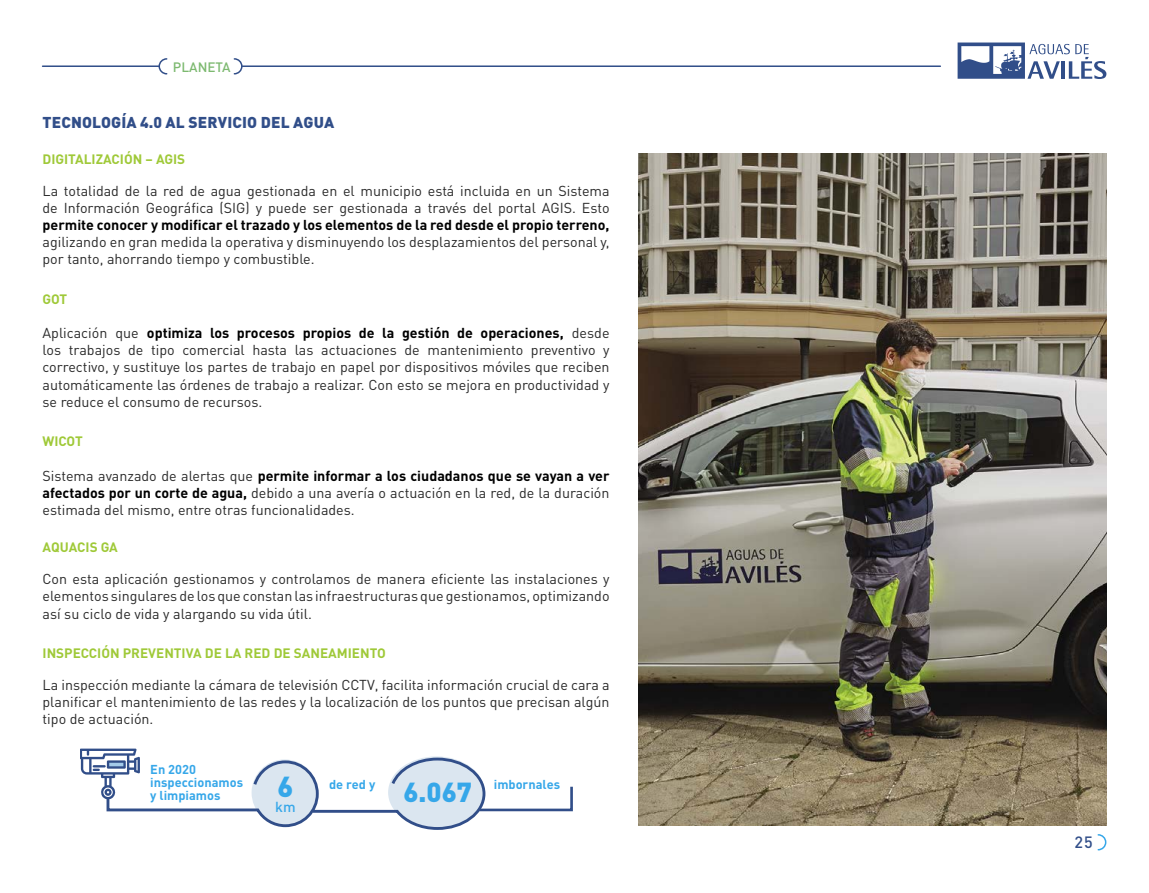
<style>
.page{position:relative;width:1149px;height:893px;background:#fff}
.page>*{position:absolute;margin:0;border:0;box-sizing:border-box;transform-origin:0 0}
.t1{font:900 28.65px "DIN Pro";color:#36a7e9}
.t2{font:900 27.15px "DIN Pro";color:#36a7e9}
.t3{font:500 16.2px "DIN Pro";color:#314e89}
.t4{font:900 15.6px "DIN Pro";letter-spacing:.01em;color:#314e89}
.t5{font:500 14.4px "DIN Pro";color:#36a7e9}
.t6{font:14.25px/17.1px "DIN Pro";color:#292929;text-align:justify}
.t7{font:700 14.25px "DIN Pro";color:#000}
.t8{font:700 13.5px "DIN Pro";color:#9fc938}
.t9{font:500 13.5px "DIN Pro";color:#7db970}
.t10{font:700 12.75px/12.9px "DIN Pro";color:#36a7e9}
.s1{font-weight:700;color:#000}
</style>
<div class="page">
<svg style="left:957px;top:43px;width:149px;height:36px"></svg>
<hr style="left:242px;top:65px;width:698px;height:2px;background:#314e89">
<hr style="left:43px;top:65px;width:116px;height:2px;background:#314e89">
<svg style="left:233px;top:58px;width:10px;height:17px"></svg>
<svg style="left:158px;top:58px;width:10px;height:17px"></svg>
<svg style="left:1097px;top:834px;width:9px;height:17px"></svg>
<svg style="left:80px;top:749px;width:493px;height:81px"></svg>
<img style="left:638px;top:153px;width:468px;height:672px">
<p class="t9" style="left:173px;top:58px;width:59px">PLANETA</p>
<p class="t4" style="left:43px;top:112px;width:293px">TECNOLOGÍA 4.0 AL SERVICIO DEL AGUA</p>
<p class="t8" style="left:43px;top:150px;width:144px">DIGITALIZACIÓN – AGIS</p>
<p class="t6" style="left:43px;top:182px;width:568px">La totalidad de la red de agua gestionada en el municipio está incluida en un Sistema de Información Geográfica (SIG) y puede ser gestionada a través del portal AGIS. Esto</p>
<p class="t7" style="left:43px;top:215px;width:568px">permite conocer y modificar el trazado y los elementos de la red desde el propio terreno,</p>
<p class="t6" style="left:43px;top:233px;width:568px">agilizando en gran medida la operativa y disminuyendo los desplazamientos del personal y, por tanto, ahorrando tiempo y combustible.</p>
<p class="t8" style="left:43px;top:290px;width:26px">GOT</p>
<p class="t6" style="left:43px;top:324px;width:568px">Aplicación que <span class="s1">optimiza los procesos propios de la gestión de operaciones,</span> desde los trabajos de tipo comercial hasta las actuaciones de mantenimiento preventivo y correctivo, y sustituye los partes de trabajo en papel por dispositivos móviles que reciben automáticamente las órdenes de trabajo a realizar. Con esto se mejora en productividad y se reduce el consumo de recursos.</p>
<p class="t8" style="left:43px;top:432px;width:42px">WICOT</p>
<p class="t6" style="left:43px;top:466px;width:568px">Sistema avanzado de alertas que <span class="s1">permite informar a los ciudadanos que se vayan a ver afectados por un corte de agua,</span> debido a una avería o actuación en la red, de la duración estimada del mismo, entre otras funcionalidades.</p>
<p class="t8" style="left:43px;top:538px;width:77px">AQUACIS GA</p>
<p class="t6" style="left:43px;top:570px;width:568px">Con esta aplicación gestionamos y controlamos de manera eficiente las instalaciones y elementos singulares de los que constan las infraestructuras que gestionamos, optimizando así su ciclo de vida y alargando su vida útil.</p>
<p class="t8" style="left:43px;top:644px;width:345px">INSPECCIÓN PREVENTIVA DE LA RED DE SANEAMIENTO</p>
<p class="t6" style="left:43px;top:676px;width:568px">La inspección mediante la cámara de televisión CCTV, facilita información crucial de cara a planificar el mantenimiento de las redes y la localización de los puntos que precisan algún tipo de actuación.</p>
<p class="t10" style="left:150px;top:763px;width:94px">En 2020 inspeccionamos y limpiamos</p>
<h1 class="t1" style="left:277px;top:762px;width:17px">6</h1>
<p class="t5" style="left:275px;top:797px;width:22px">km</p>
<p class="t10" style="left:329px;top:778px;width:48px">de red y</p>
<p class="t10" style="left:493px;top:778px;width:68px">imbornales</p>
<h2 class="t2" style="left:403px;top:769px;width:70px">6.067</h2>
<p class="t3" style="left:1074px;top:831px;width:20px">25</p>
</div>
